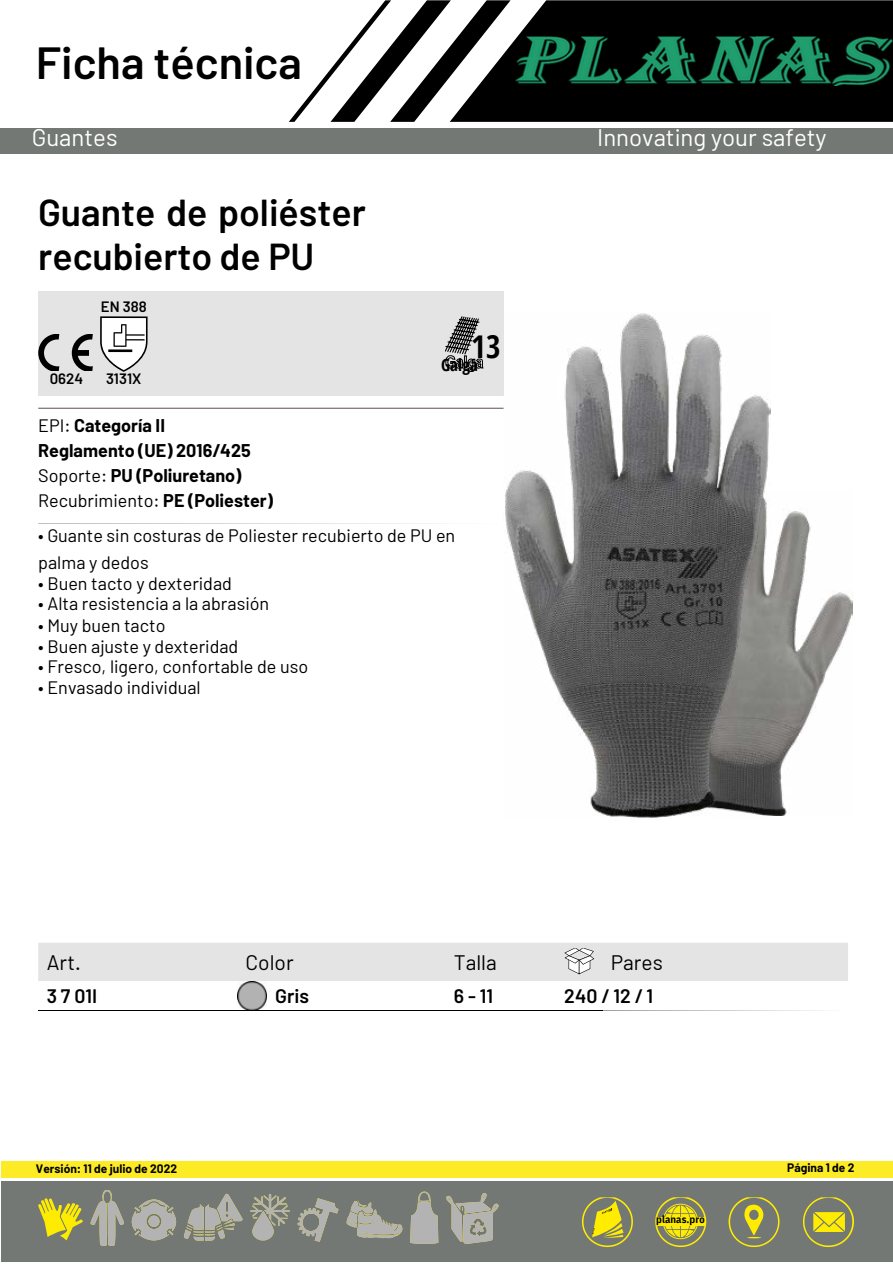
<style>
.page{position:relative;width:893px;height:1264px;background:#fff}
.page>*{position:absolute;margin:0;border:0;box-sizing:border-box;transform-origin:0 0}
.t1{font:600 45px "Barlow";color:#000}
.t2{font:600 37.5px/43.8px "Barlow";color:#000}
.t3{font:700 31.35px "Open Sans Condensed";color:#000}
.t4{font:24px "Barlow";color:#fff}
.t5{font:21px "Barlow";color:#000}
.t6{font:600 19.5px "Barlow";color:#000}
.t7{font:18px "Barlow";color:#000}
.t8{font:700 18px "Barlow";color:#000}
.t9{font:700 16.8px "Open Sans Condensed";letter-spacing:.01em;color:#000}
.t10{font:600 15px "Barlow";color:#000}
.t11{font:700 12px "Barlow";color:#000}
.t12{font:700 10.5px "IBM Plex Sans Cond";letter-spacing:.005em;color:#000}
.s1{font-weight:400}
.s2{font-weight:700}
</style>
<div class="page">
<hr style="left:38px;top:523px;width:464px;height:1px;background:#5d514d">
<div style="left:38px;top:291px;width:465px;height:104px;background:#e3e4e3"></div>
<hr style="left:38px;top:408px;width:465px;height:1px;background:#5d514d">
<svg style="left:72px;top:334px;width:21px;height:37px"></svg>
<svg style="left:38px;top:334px;width:21px;height:37px"></svg>
<svg style="left:100px;top:316px;width:48px;height:56px"></svg>
<hr style="left:108px;top:349px;width:24px;height:3px;background:#000">
<svg style="left:445px;top:316px;width:38px;height:56px"></svg>
<div style="left:38px;top:943px;width:810px;height:38px;background:#e3e4e3"></div>
<hr style="left:38px;top:1010px;width:199px;height:1px;background:#000">
<hr style="left:237px;top:1010px;width:30px;height:1px;background:#000">
<hr style="left:267px;top:1010px;width:178px;height:1px;background:#000">
<hr style="left:445px;top:1010px;width:110px;height:1px;background:#000">
<hr style="left:555px;top:1010px;width:47px;height:1px;background:#000">
<hr style="left:602px;top:1010px;width:246px;height:1px;background:#000">
<div style="left:1px;top:1181px;width:891px;height:81px;background:#737875"></div>
<div style="left:1px;top:1160px;width:891px;height:17px;background:#fdeb25"></div>
<svg style="left:803px;top:1197px;width:50px;height:49px"></svg>
<svg style="left:728px;top:1197px;width:51px;height:49px"></svg>
<svg style="left:655px;top:1197px;width:51px;height:49px"></svg>
<div style="left:656px;top:1217px;width:49px;height:8px;background:#ffec00"></div>
<svg style="left:582px;top:1197px;width:51px;height:49px"></svg>
<svg style="left:38px;top:1198px;width:45px;height:42px"></svg>
<svg style="left:446px;top:1193px;width:52px;height:51px"></svg>
<svg style="left:410px;top:1191px;width:28px;height:52px"></svg>
<svg style="left:346px;top:1200px;width:56px;height:38px"></svg>
<svg style="left:250px;top:1194px;width:40px;height:46px"></svg>
<svg style="left:297px;top:1198px;width:41px;height:43px"></svg>
<svg style="left:184px;top:1193px;width:58px;height:47px"></svg>
<svg style="left:132px;top:1199px;width:44px;height:41px"></svg>
<svg style="left:90px;top:1190px;width:34px;height:56px"></svg>
<div style="left:0;top:128px;width:892px;height:26px;background:#737875"></div>
<svg style="left:289px;top:0;width:603px;height:122px;fill:#000"></svg>
<div style="left:571px;top:32px;width:285px;height:64px;background:#000"></div>
<img style="left:237px;top:981px;width:29px;height:29px">
<img style="left:770px;top:508px;width:82px;height:308px">
<img style="left:503px;top:312px;width:267px;height:505px">
<img style="left:515px;top:36px;width:377px;height:50px">
<p class="t1" style="left:36px;top:34px;width:267px">Ficha técnica</p>
<p class="t4" style="left:32px;top:122px;width:87px">Guantes</p>
<p class="t4" style="left:597px;top:122px;width:231px">Innovating your safety</p>
<p class="t2" style="left:38px;top:189px;width:329px">Guante de poliéster recubierto de PU</p>
<p class="t10" style="left:101px;top:297px;width:47px">EN 388</p>
<p class="t10" style="left:50px;top:369px;width:35px">0624</p>
<p class="t10" style="left:106px;top:369px;width:37px">3131X</p>
<p class="t3" style="left:471px;top:325px;width:31px">13</p>
<p class="t9" style="left:441px;top:353px;width:39px">Galga</p>
<p class="t8" style="left:38px;top:414px;width:128px"><span class="s1">EPI:</span> Categoría II</p>
<p class="t8" style="left:38px;top:439px;width:214px">Reglamento (UE) 2016/425</p>
<p class="t8" style="left:38px;top:464px;width:205px"><span class="s1">Soporte:</span> PU (Poliuretano)</p>
<p class="t7" style="left:38px;top:488px;width:236px">Recubrimiento: <span class="s2">PE (Poliester)</span></p>
<p class="t7" style="left:38px;top:523px;width:418px">• Guante sin costuras de Poliester recubierto de PU en</p>
<p class="t7" style="left:38px;top:550px;width:112px">palma y dedos</p>
<p class="t7" style="left:38px;top:572px;width:195px">• Buen tacto y dexteridad</p>
<p class="t7" style="left:38px;top:592px;width:232px">• Alta resistencia a la abrasión</p>
<p class="t7" style="left:38px;top:613px;width:129px">• Muy buen tacto</p>
<p class="t7" style="left:38px;top:635px;width:202px">• Buen ajuste y dexteridad</p>
<p class="t7" style="left:38px;top:655px;width:271px">• Fresco, ligero, confortable de uso</p>
<p class="t7" style="left:38px;top:676px;width:164px">• Envasado individual</p>
<p class="t5" style="left:47px;top:948px;width:36px">Art.</p>
<p class="t5" style="left:245px;top:948px;width:50px">Color</p>
<p class="t5" style="left:454px;top:948px;width:45px">Talla</p>
<p class="t5" style="left:610px;top:948px;width:54px">Pares</p>
<p class="t6" style="left:47px;top:983px;width:52px">3701I</p>
<p class="t6" style="left:275px;top:983px;width:36px">Gris</p>
<p class="t6" style="left:454px;top:983px;width:41px">6-11</p>
<p class="t6" style="left:564px;top:983px;width:90px">240/12/1</p>
<p class="t11" style="left:36px;top:1161px;width:143px">Versión: 11 de julio de 2022</p>
<p class="t11" style="left:787px;top:1160px;width:69px">Página 1 de 2</p>
<p class="t12" style="left:656px;top:1211px;width:50px">planas.pro</p>
</div>
